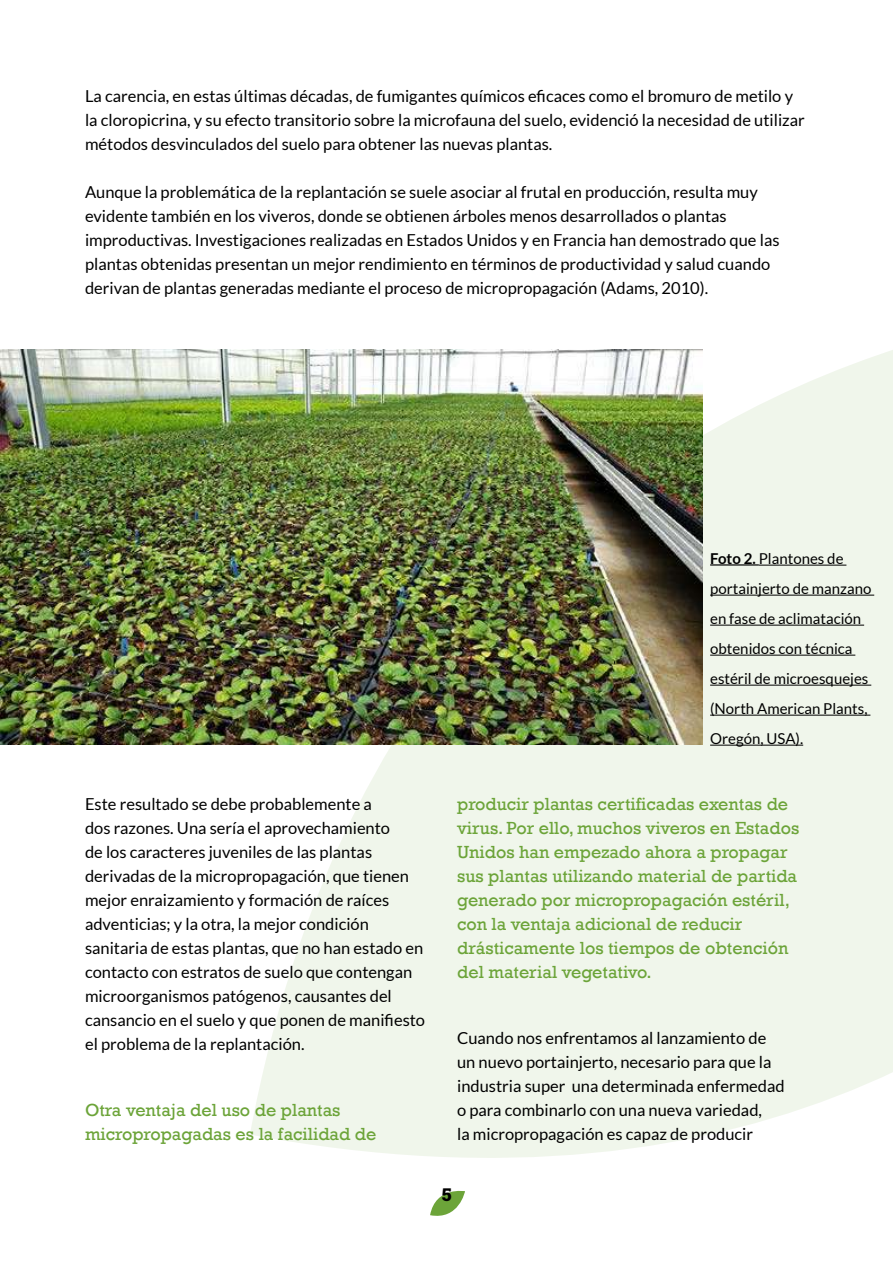
<style>
.page{position:relative;width:893px;height:1263px;background:#fff}
.page>*{position:absolute;margin:0;border:0;box-sizing:border-box;transform-origin:0 0}
.t1{font:18px/24px "Rockwell";color:#6ca439}
.t2{font:18px "Roboto Slab";color:#000}
.t3{font:16.5px/24px "Lato";color:#000}
.t4{font:15px/30px "Lato";color:#000}
.s1{font-weight:700}
</style>
<div class="page">
<svg style="left:250px;top:349px;width:643px;height:809px;background:#f1f6ec"></svg>
<svg style="left:430px;top:1190px;width:35px;height:26px"></svg>
<img style="left:1px;top:349px;width:701px;height:395px">
<hr style="left:710px;top:564px;width:49px;height:2px;background:#000">
<hr style="left:759px;top:565px;width:87px;height:1px;background:#000">
<hr style="left:710px;top:595px;width:164px;height:1px;background:#000">
<hr style="left:710px;top:625px;width:154px;height:1px;background:#000">
<hr style="left:710px;top:655px;width:145px;height:1px;background:#000">
<hr style="left:710px;top:685px;width:161px;height:1px;background:#000">
<hr style="left:710px;top:715px;width:160px;height:1px;background:#000">
<hr style="left:710px;top:745px;width:93px;height:1px;background:#000">
<p class="t3" style="left:85px;top:84px;width:721px">La carencia, en estas últimas décadas, de fumigantes químicos eficaces como el bromuro de metilo y la cloropicrina, y su efecto transitorio sobre la microfauna del suelo, evidenció la necesidad de utilizar métodos desvinculados del suelo para obtener las nuevas plantas.</p>
<p class="t3" style="left:85px;top:180px;width:696px">Aunque la problemática de la replantación se suele asociar al frutal en producción, resulta muy evidente también en los viveros, donde se obtienen árboles menos desarrollados o plantas improductivas. Investigaciones realizadas en Estados Unidos y en Francia han demostrado que las plantas obtenidas presentan un mejor rendimiento en términos de productividad y salud cuando derivan de plantas generadas mediante el proceso de micropropagación (Adams, 2010).</p>
<p class="t4" style="left:710px;top:543px;width:163px"><span class="s1">Foto 2.</span> Plantones de portainjerto de manzano en fase de aclimatación obtenidos con técnica estéril de microesquejes (North American Plants,<br>Oregón, USA).</p>
<p class="t3" style="left:85px;top:792px;width:342px">Este resultado se debe probablemente a<br>dos razones. Una sería el aprovechamiento<br>de los caracteres juveniles de las plantas derivadas de la micropropagación, que tienen mejor enraizamiento y formación de raíces adventicias; y la otra, la mejor condición sanitaria de estas plantas, que no han estado en contacto con estratos de suelo que contengan microorganismos patógenos, causantes del cansancio en el suelo y que ponen de manifiesto el problema de la replantación.</p>
<p class="t1" style="left:85px;top:1098px;width:293px">Otra ventaja del uso de plantas micropropagadas es la facilidad de</p>
<p class="t1" style="left:457px;top:792px;width:344px">producir plantas certificadas exentas de virus. Por ello, muchos viveros en Estados Unidos han empezado ahora a propagar sus plantas utilizando material de partida generado por micropropagación estéril, con la ventaja adicional de reducir drásticamente los tiempos de obtención del material vegetativo.</p>
<p class="t3" style="left:457px;top:1026px;width:329px">Cuando nos enfrentamos al lanzamiento de un nuevo portainjerto, necesario para que la industria super una determinada enfermedad o para combinarlo con una nueva variedad,<br>la micropropagación es capaz de producir</p>
<p class="t2" style="left:442px;top:1182px;width:11px">5</p>
</div>
